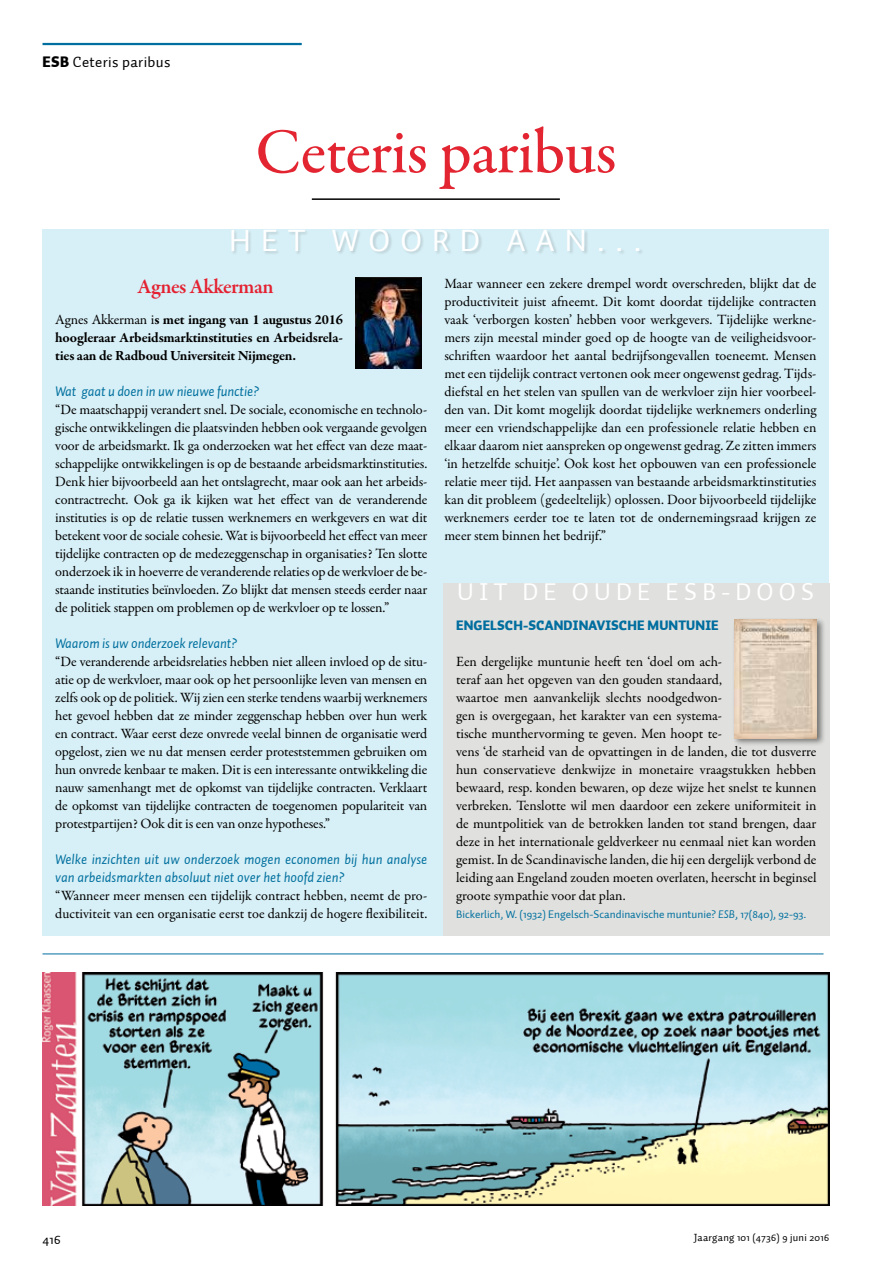
<style>
.page{position:relative;width:893px;height:1263px;background:#fff}
.page>*{position:absolute;margin:0;border:0;box-sizing:border-box;transform-origin:0 0}
.t1{font:500 64.5px "Garamond Premr Pro";letter-spacing:-.01em;color:#e32532}
.t2{font:31.5px "Auto 1";letter-spacing:.32em;color:#fff}
.t3{font:24.75px "Auto 1";letter-spacing:.21em;color:#fff}
.t4{font:600 21px "Garamond Premr Pro";letter-spacing:-.025em;color:#e42131}
.t5{font:15px "Auto 1";letter-spacing:.025em;color:#000}
.t6{font:14.25px/18px "Garamond Premr Pro";letter-spacing:-.005em;color:#000;text-align:justify}
.t7{font:italic 14.25px/18px "Auto 1";color:#00709f}
.t8{font:700 14.25px/18px "Garamond Premr Pro";letter-spacing:-.015em;color:#000;text-align:justify}
.t9{font:900 13.5px "Auto 1";letter-spacing:.01em;color:#006e9f}
.t10{font:13.5px "Auto 1";color:#000}
.t11{font:11.25px "Auto 1";color:#00709f}
.t12{font:10.5px "Auto 1";letter-spacing:.025em;color:#000}
.s1{font-weight:900}
.s2{font-weight:400}
.s3{font-style:italic}
</style>
<div class="page">
<hr style="left:43px;top:43px;width:259px;height:2px;background:#006e9f">
<hr style="left:43px;top:954px;width:780px;height:1px;background:#006e9f">
<hr style="left:312px;top:198px;width:248px;height:2px;background:#000">
<div style="left:43px;top:229px;width:786px;height:707px;background:#d7eff6"></div>
<div style="left:231px;top:229px;width:413px;height:27px;background:#000;opacity:.13"></div>
<div style="left:443px;top:584px;width:386px;height:352px;background:#e0e0de"></div>
<div style="left:732px;top:618px;width:94px;height:129px;background:#000;opacity:.49"></div>
<img style="left:735px;top:620px;width:82px;height:118px">
<img style="left:43px;top:972px;width:786px;height:234px">
<img style="left:356px;top:278px;width:66px;height:90px">
<p class="t5" style="left:43px;top:53px;width:130px"><span class="s1">ESB</span> Ceteris paribus</p>
<h1 class="t1" style="left:255px;top:113px;width:363px">Ceteris paribus</h1>
<h2 class="t2" style="left:229px;top:221px;width:414px">HET WOORD AAN...</h2>
<h3 class="t4" style="left:137px;top:273px;width:138px">Agnes Akkerman</h3>
<p class="t8" style="left:55px;top:311px;width:289px"><span class="s2">Agnes Akkerman i</span>s met ingang van 1 augustus 2016 hoogleraar Arbeidsmarktinstituties en Arbeidsrela&shy;ties aan de Radboud Universiteit Nijmegen.</p>
<p class="t7" style="left:55px;top:382px;width:206px">Wat gaat u doen in uw nieuwe functie?</p>
<p class="t6" style="left:55px;top:401px;width:374px">“De maatschappij verandert snel. De sociale, economische en technolo&shy;gische ontwikkelingen die plaatsvinden hebben ook vergaande gevolgen voor de arbeidsmarkt. Ik ga onderzoeken wat het effect van deze maat&shy;schappelijke ontwikkelingen is op de bestaande arbeidsmarktinstituties.<br>Denk hier bijvoorbeeld aan het ontslagrecht, maar ook aan het arbeids&shy;contractrecht. Ook ga ik kijken wat het effect van de veranderende instituties is op de relatie tussen werknemers en werkgevers en wat dit betekent voor de sociale cohesie. Wat is bijvoorbeeld het effect van meer tijdelijke contracten op de medezeggenschap in organisaties? Ten slotte onderzoek ik in hoeverre de veranderende relaties op de werkvloer de be&shy;staande instituties beïnvloeden. Zo blijkt dat mensen steeds eerder naar de politiek stappen om problemen op de werkvloer op te lossen.”</p>
<p class="t7" style="left:55px;top:634px;width:184px">Waarom is uw onderzoek relevant?</p>
<p class="t6" style="left:55px;top:653px;width:374px">“De veranderende arbeidsrelaties hebben niet alleen invloed op de situ&shy;atie op de werkvloer, maar ook op het persoonlijke leven van mensen en zelfs ook op de politiek. Wij zien een sterke tendens waarbij werknemers het gevoel hebben dat ze minder zeggenschap hebben over hun werk en contract. Waar eerst deze onvrede veelal binnen de organisatie werd opgelost, zien we nu dat mensen eerder proteststemmen gebruiken om hun onvrede kenbaar te maken. Dit is een interessante ontwikkeling die nauw samenhangt met de opkomst van tijdelijke contracten. Verklaart de opkomst van tijdelijke contracten de toegenomen populariteit van protestpartijen? Ook dit is een van onze hypotheses.”</p>
<p class="t7" style="left:55px;top:850px;width:374px">Welke inzichten uit uw onderzoek mogen economen bij hun analyse van arbeidsmarkten absoluut niet over het hoofd zien?</p>
<p class="t6" style="left:55px;top:887px;width:374px">“Wanneer meer mensen een tijdelijk contract hebben, neemt de pro&shy;ductiviteit van een organisatie eerst toe dankzij de hogere flexibiliteit.</p>
<p class="t6" style="left:444px;top:275px;width:374px">Maar wanneer een zekere drempel wordt overschreden, blijkt dat de productiviteit juist afneemt. Dit komt doordat tijdelijke contracten vaak ‘verborgen kosten’ hebben voor werkgevers. Tijdelijke werkne&shy;mers zijn meestal minder goed op de hoogte van de veiligheidsvoor&shy;schriften waardoor het aantal bedrijfsongevallen toeneemt. Mensen met een tijdelijk contract vertonen ook meer ongewenst gedrag. Tijds&shy;diefstal en het stelen van spullen van de werkvloer zijn hier voorbeel&shy;den van. Dit komt mogelijk doordat tijdelijke werknemers onderling meer een vriendschappelijke dan een professionele relatie hebben en elkaar daarom niet aanspreken op ongewenst gedrag. Ze zitten immers ‘in hetzelfde schuitje’. Ook kost het opbouwen van een professionele relatie meer tijd. Het aanpassen van bestaande arbeidsmarktinstituties kan dit probleem (gedeeltelijk) oplossen. Door bijvoorbeeld tijdelijke werknemers eerder toe te laten tot de ondernemingsraad krijgen ze meer stem binnen het bedrijf.”</p>
<h3 class="t3" style="left:457px;top:577px;width:359px">UIT DE OUDE ESB-DOOS</h3>
<p class="t9" style="left:456px;top:616px;width:264px">ENGELSCH-SCANDINAVISCHE MUNTUNIE</p>
<p class="t6" style="left:456px;top:653px;width:362px;text-align:left">Een dergelijke muntunie heeft ten ‘doel om ach-<br>teraf aan het opgeven van den gouden standaard,<br>waartoe men aanvankelijk slechts noodgedwon-<br>gen is overgegaan, het karakter van een systema-<br>tische munthervorming te geven. Men hoopt te-<br>vens ‘de starheid van de opvattingen in de landen, die tot dusverre hun conservatieve denkwijze in monetaire vraagstukken hebben bewaard, resp. konden bewaren, op deze wijze het snelst te kunnen verbreken. Tenslotte wil men daardoor een zekere uniformiteit in de muntpolitiek van de betrokken landen tot stand brengen, daar deze in het internationale geldverkeer nu eenmaal niet kan worden gemist. In de Scandinavische landen, die hij een dergelijk verbond de leiding aan Engeland zouden moeten overlaten, heerscht in beginsel groote sympathie voor dat plan.</p>
<p class="t11" style="left:456px;top:907px;width:352px">Bickerlich, W. (1932) Engelsch-Scandinavische muntunie? <span class="s3">ESB</span>, 17(840), 92-93.</p>
<p class="t10" style="left:43px;top:1231px;width:20px">416</p>
<p class="t12" style="left:694px;top:1231px;width:137px">Jaargang 101 (4736) 9 juni 2016</p>
</div>
